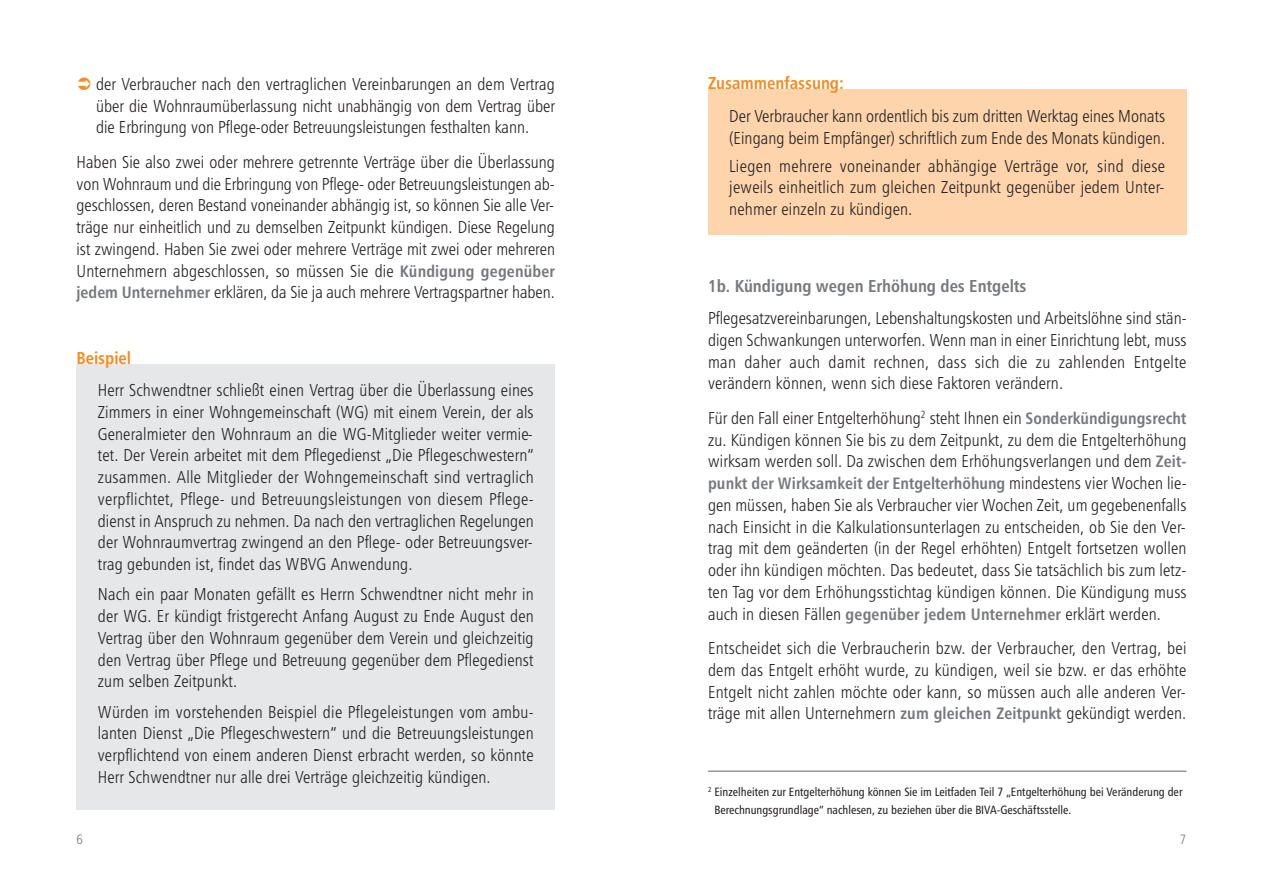
<style>
.page{position:relative;width:1263px;height:893px;background:#fff}
.page>*{position:absolute;margin:0;border:0;box-sizing:border-box;transform-origin:0 0}
.t1{font:17.25px/21.8px "Humanist 777 BT Light Condensed B";letter-spacing:.01em;color:#231f20;text-align:justify}
.t2{font:17.25px "Humanist 777 BT Bold Condensed B";color:#76787b}
.t3{font:17.25px "Humanist 777 BT Bold Condensed B";color:#f68b1f}
.t4{font:16.5px "Humanist 777 BT Bold Condensed B";letter-spacing:.005em;color:#76787b}
.t5{font:13.5px "Humanist 777 BT Light Condensed B";color:#76787b}
.t6{font:12px/18px "Humanist 777 BT Roman Condensed B";color:#231f20}
.s1{font-family:"Humanist 777 BT Bold Condensed B";font-size:16.5px;color:#76787b}
.s2{font-family:"Humanist 777 BT Light Condensed B";font-size:17.25px;color:#231f20}
</style>
<div class="page">
<div style="left:708px;top:90px;width:478px;height:145px;background:#fdd4ac"></div>
<div style="left:77px;top:364px;width:478px;height:446px;background:#e6e7e9"></div>
<hr style="left:708px;top:771px;width:478px;height:1px;background:#636366">
<p class="t1" style="left:96px;top:74px;width:460px">der Verbraucher nach den vertraglichen Vereinbarungen an dem Vertrag über die Wohnraumüberlassung nicht unabhängig von dem Vertrag über die Erbringung von Pflege-oder Betreuungsleistungen festhalten kann.</p>
<p class="t1" style="left:77px;top:152px;width:480px">Haben Sie also zwei oder mehrere getrennte Verträge über die Überlassung von Wohnraum und die Erbringung von Pflege- oder Betreuungsleistungen ab&shy;geschlossen, deren Bestand voneinander abhängig ist, so können Sie alle Ver&shy;träge nur einheitlich und zu demselben Zeitpunkt kündigen. Diese Regelung ist zwingend. Haben Sie zwei oder mehrere Verträge mit zwei oder mehreren Unternehmern abgeschlossen, so müssen Sie die <span class="s1">Kündigung gegenüber jedem Unternehmer</span> erklären, da Sie ja auch mehrere Vertragspartner haben.</p>
<p class="t3" style="left:77px;top:351px;width:56px">Beispiel</p>
<p class="t1" style="left:98px;top:381px;width:438px">Herr Schwendtner schließt einen Vertrag über die Überlassung eines Zimmers in einer Wohngemeinschaft (WG) mit einem Verein, der als Generalmieter den Wohnraum an die WG-Mitglieder weiter vermie&shy;tet. Der Verein arbeitet mit dem Pflegedienst „Die Pflegeschwestern“ zusammen. Alle Mitglieder der Wohngemeinschaft sind vertraglich verpflichtet, Pflege- und Betreuungsleistungen von diesem Pflege&shy;dienst in Anspruch zu nehmen. Da nach den vertraglichen Regelungen der Wohnraumvertrag zwingend an den Pflege- oder Betreuungsver&shy;trag gebunden ist, findet das WBVG Anwendung.</p>
<p class="t1" style="left:98px;top:585px;width:437px">Nach ein paar Monaten gefällt es Herrn Schwendtner nicht mehr in der WG. Er kündigt fristgerecht Anfang August zu Ende August den Vertrag über den Wohnraum gegenüber dem Verein und gleichzeitig den Vertrag über Pflege und Betreuung gegenüber dem Pflegedienst zum selben Zeitpunkt.</p>
<p class="t1" style="left:98px;top:702px;width:437px">Würden im vorstehenden Beispiel die Pflegeleistungen vom ambu&shy;lanten Dienst „Die Pflegeschwestern“ und die Betreuungsleistungen verpflichtend von einem anderen Dienst erbracht werden, so könnte Herr Schwendtner nur alle drei Verträge gleichzeitig kündigen.</p>
<p class="t3" style="left:708px;top:77px;width:137px">Zusammenfassung:</p>
<p class="t1" style="left:729px;top:106px;width:437px">Der Verbraucher kann ordentlich bis zum dritten Werktag eines Monats (Eingang beim Empfänger) schriftlich zum Ende des Monats kündigen.</p>
<p class="t1" style="left:729px;top:156px;width:437px">Liegen mehrere voneinander abhängige Verträge vor, sind diese jeweils einheitlich zum gleichen Zeitpunkt gegenüber jedem Unter&shy;nehmer einzeln zu kündigen.</p>
<p class="t2" style="left:708px;top:279px;width:320px">1b. Kündigung wegen Erhöhung des Entgelts</p>
<p class="t1" style="left:708px;top:309px;width:480px">Pflegesatzvereinbarungen, Lebenshaltungskosten und Arbeitslöhne sind stän&shy;digen Schwankungen unterworfen. Wenn man in einer Einrichtung lebt, muss man daher auch damit rechnen, dass sich die zu zahlenden Entgelte ver ändern können, wenn sich diese Faktoren verändern.</p>
<p class="t1" style="left:708px;top:408px;width:480px">Für den Fall einer Entgelterhöhung<sup>2</sup> steht Ihnen ein <span class="s1">Sonderkündigungsrecht </span>zu. Kündigen können Sie bis zu dem Zeitpunkt, zu dem die Entgelterhöhung wirksam werden soll. Da zwischen dem Erhöhungsverlangen und dem <span class="s1">Zeit-</span></p>
<p class="t4" style="left:708px;top:477px;width:480px">punkt der Wirksamkeit der Entgelterhöhung <span class="s2">mindestens vier Wochen lie-</span></p>
<p class="t1" style="left:708px;top:495px;width:480px">gen müssen, haben Sie als Verbraucher vier Wochen Zeit, um gegebenenfalls nach Einsicht in die Kalkulationsunterlagen zu entscheiden, ob Sie den Ver&shy;trag mit dem geänderten (in der Regel erhöhten) Entgelt fort setzen wollen oder ihn kündigen möchten. Das bedeutet, dass Sie tatsächlich bis zum letz&shy;ten Tag vor dem Erhöhungsstichtag kündigen können. Die Kündigung muss auch in diesen Fällen <span class="s1">gegenüber jedem Unternehmer</span> erklärt werden.</p>
<p class="t1" style="left:708px;top:639px;width:480px">Entscheidet sich die Verbraucherin bzw. der Verbraucher, den Vertrag, bei dem das Entgelt erhöht wurde, zu kündigen, weil sie bzw. er das erhöhte Entgelt nicht zahlen möchte oder kann, so müssen auch alle anderen Ver&shy;träge mit allen Unternehmern <span class="s1">zum gleichen Zeitpunkt</span> gekündigt werden.</p>
<p class="t6" style="left:714px;top:784px;width:470px;text-indent:-6px"><sup>2</sup> Einzelheiten zur Entgelterhöhung können Sie im Leitfaden Teil 7 „Entgelterhöhung bei Veränderung der<br>Berechnungsgrundlage“ nachlesen, zu beziehen über die BIVA-Geschäftsstelle.</p>
<p class="t5" style="left:77px;top:833px;width:8px">6</p>
<p class="t5" style="left:1180px;top:833px;width:8px">7</p>
</div>
